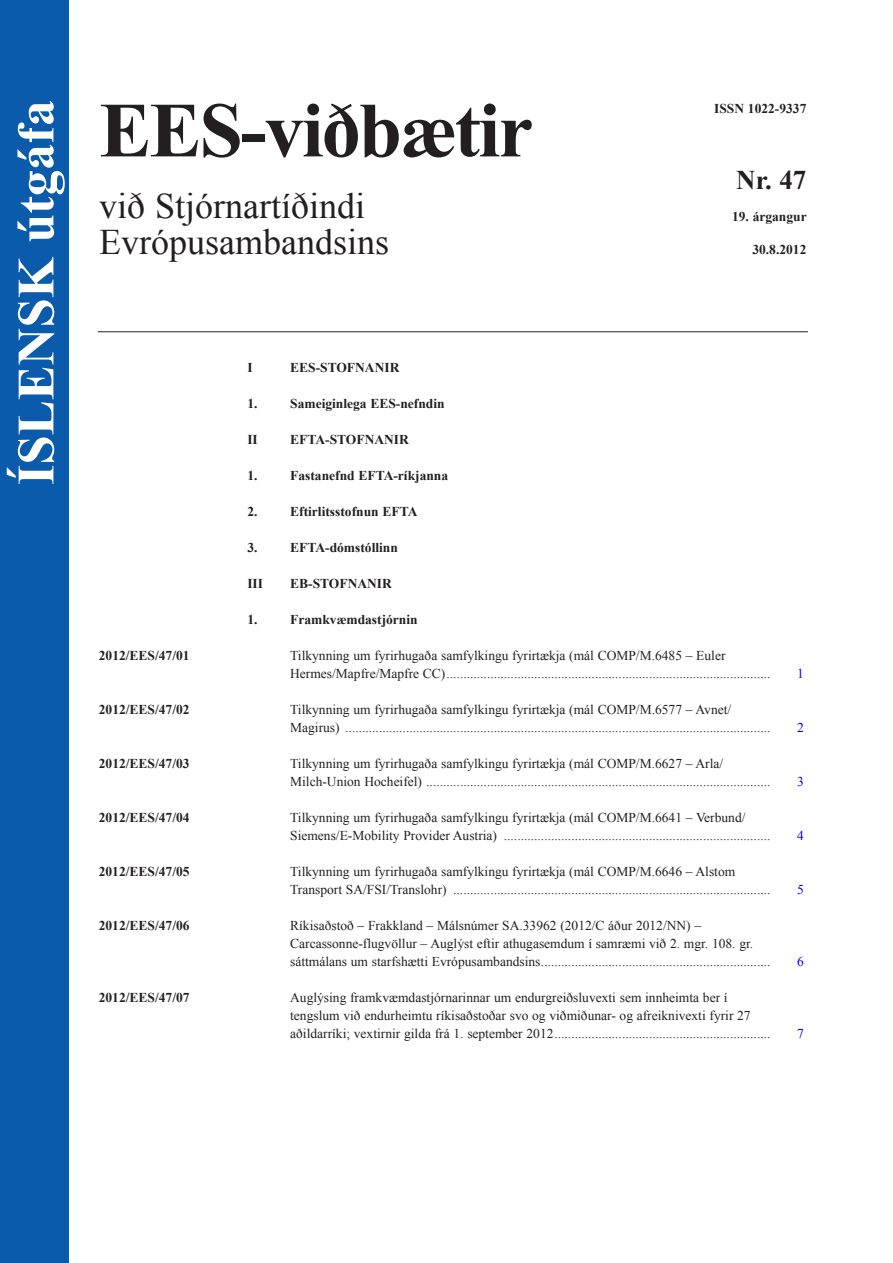
<style>
.page{position:relative;width:893px;height:1263px;background:#fff}
.page>*{position:absolute;margin:0;border:0;box-sizing:border-box;transform-origin:0 0}
.t1{font:700 78px "Times New Roman";letter-spacing:-.025em;color:#231f20}
.t2{font:700 52.5px "Times New Roman";color:#fff}
.t3{font:36px/36px "Times New Roman";color:#231f20}
.t4{font:700 27px "Times New Roman";color:#231f20}
.t5{font:13.5px/18px "Times New Roman";color:#231f20}
.t6{font:700 13.5px "Times New Roman";color:#231f20}
.t7{font:13.5px "Times New Roman";color:#00f}
</style>
<div class="page">
<hr style="left:98px;top:331px;width:710px;height:1px;background:#231f20">
<div style="left:0;top:0;width:68px;height:1263px;background:#0a5bab"></div>
<h2 class="t2" style="left:0;top:485px;width:386px;rotate:-90deg">ÍSLENSK útgáfa</h2>
<p class="t6" style="left:714px;top:99px;width:94px">ISSN 1022-9337</p>
<h1 class="t1" style="left:99px;top:76px;width:435px">EES-viðbætir</h1>
<h3 class="t3" style="left:99px;top:187px;width:291px">við Stjórnartíðindi<br>Evrópusambandsins</h3>
<h3 class="t4" style="left:736px;top:161px;width:72px">Nr. 47</h3>
<p class="t6" style="left:732px;top:207px;width:76px">19. árgangur</p>
<p class="t6" style="left:752px;top:240px;width:55px">30.8.2012</p>
<p class="t6" style="left:247px;top:358px;width:7px">I</p>
<p class="t6" style="left:290px;top:358px;width:111px">EES-STOFNANIR</p>
<p class="t6" style="left:247px;top:394px;width:12px">1.</p>
<p class="t6" style="left:290px;top:394px;width:156px">Sameiginlega EES-nefndin</p>
<p class="t6" style="left:247px;top:430px;width:12px">II</p>
<p class="t6" style="left:290px;top:430px;width:120px">EFTA-STOFNANIR</p>
<p class="t6" style="left:247px;top:466px;width:12px">1.</p>
<p class="t6" style="left:290px;top:466px;width:159px">Fastanefnd EFTA-ríkjanna</p>
<p class="t6" style="left:247px;top:502px;width:12px">2.</p>
<p class="t6" style="left:290px;top:502px;width:129px">Eftirlitsstofnun EFTA</p>
<p class="t6" style="left:247px;top:538px;width:12px">3.</p>
<p class="t6" style="left:290px;top:538px;width:109px">EFTA-dómstóllinn</p>
<p class="t6" style="left:247px;top:574px;width:17px">III</p>
<p class="t6" style="left:290px;top:574px;width:103px">EB-STOFNANIR</p>
<p class="t6" style="left:247px;top:610px;width:12px">1.</p>
<p class="t6" style="left:290px;top:610px;width:129px">Framkvæmdastjórnin</p>
<p class="t6" style="left:99px;top:646px;width:92px">2012/EES/47/01</p>
<p class="t5" style="left:290px;top:646px;width:482px">Tilkynning um fyrirhugaða samfylkingu fyrirtækja (mál COMP/M.6485 – Euler<br>Hermes/Mapfre/Mapfre CC)................................................................................................</p>
<p class="t6" style="left:99px;top:700px;width:92px">2012/EES/47/02</p>
<p class="t5" style="left:290px;top:700px;width:482px">Tilkynning um fyrirhugaða samfylkingu fyrirtækja (mál COMP/M.6577 – Avnet/<br>Magirus) ..............................................................................................................................</p>
<p class="t6" style="left:99px;top:754px;width:92px">2012/EES/47/03</p>
<p class="t5" style="left:290px;top:754px;width:482px">Tilkynning um fyrirhugaða samfylkingu fyrirtækja (mál COMP/M.6627 – Arla/<br>Milch-Union Hocheifel) ......................................................................................................</p>
<p class="t6" style="left:99px;top:808px;width:92px">2012/EES/47/04</p>
<p class="t5" style="left:290px;top:808px;width:482px">Tilkynning um fyrirhugaða samfylkingu fyrirtækja (mál COMP/M.6641 – Verbund/<br>Siemens/E-Mobility Provider Austria) ...............................................................................</p>
<p class="t6" style="left:99px;top:862px;width:92px">2012/EES/47/05</p>
<p class="t5" style="left:290px;top:862px;width:482px">Tilkynning um fyrirhugaða samfylkingu fyrirtækja (mál COMP/M.6646 – Alstom<br>Transport SA/FSI/Translohr) ..............................................................................................</p>
<p class="t6" style="left:99px;top:916px;width:92px">2012/EES/47/06</p>
<p class="t5" style="left:290px;top:916px;width:482px">Ríkisaðstoð – Frakkland – Málsnúmer SA.33962 (2012/C áður 2012/NN) –<br>Carcassonne-flugvöllur – Auglýst eftir athugasemdum í samræmi við 2. mgr. 108. gr. sáttmálans um starfshætti Evrópusambandsins....................................................................</p>
<p class="t6" style="left:99px;top:988px;width:92px">2012/EES/47/07</p>
<p class="t5" style="left:290px;top:988px;width:482px">Auglýsing framkvæmdastjórnarinnar um endurgreiðsluvexti sem innheimta ber í tengslum við endurheimtu ríkisaðstoðar svo og viðmiðunar- og afreiknivexti fyrir 27 aðildarríki; vextirnir gilda frá 1. september 2012................................................................</p>
<p class="t7" style="left:797px;top:664px;width:8px">1</p>
<p class="t7" style="left:797px;top:718px;width:8px">2</p>
<p class="t7" style="left:797px;top:772px;width:8px">3</p>
<p class="t7" style="left:797px;top:826px;width:8px">4</p>
<p class="t7" style="left:797px;top:880px;width:8px">5</p>
<p class="t7" style="left:797px;top:952px;width:8px">6</p>
<p class="t7" style="left:797px;top:1024px;width:8px">7</p>
</div>
